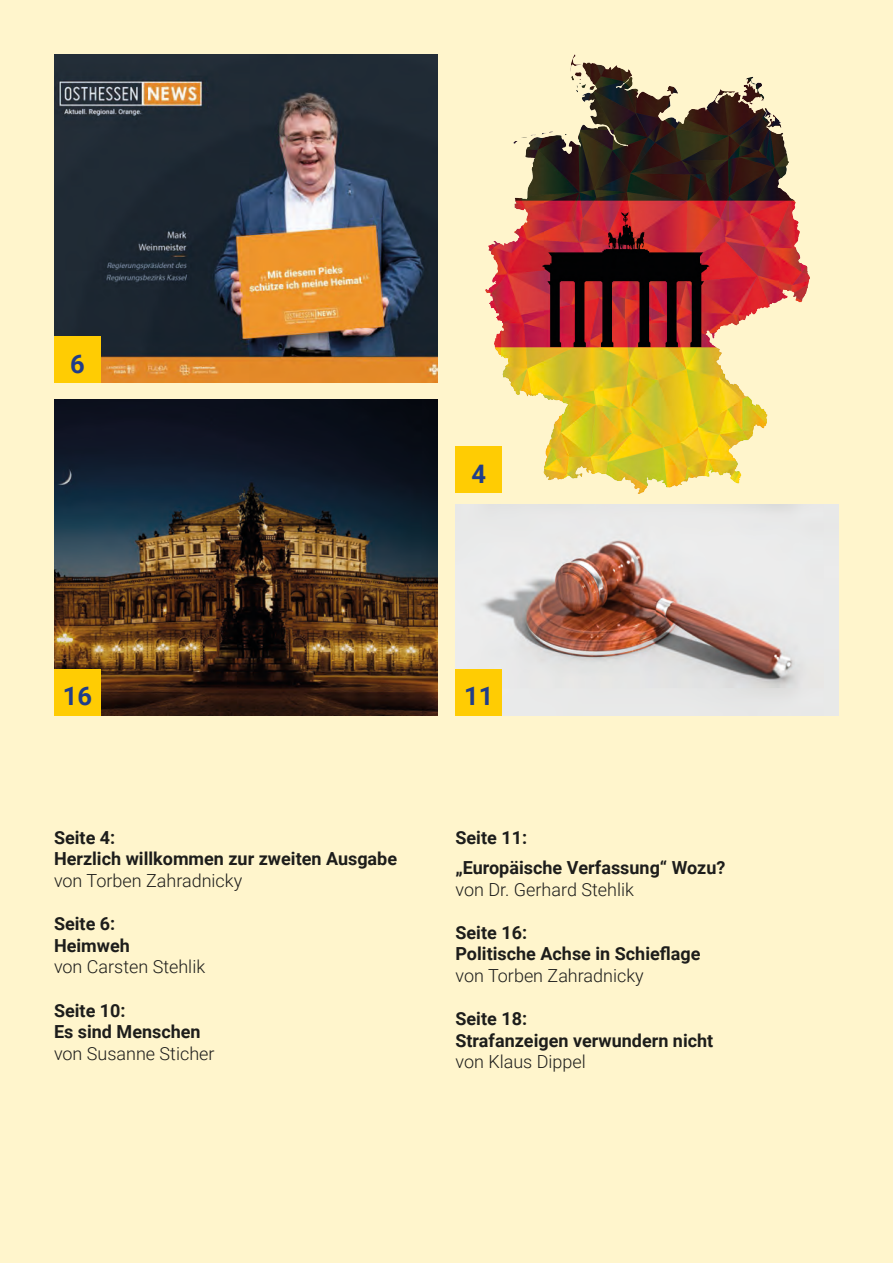
<style>
.page{position:relative;width:893px;height:1263px;background:#fff5cc}
.page>*{position:absolute;margin:0;border:0;box-sizing:border-box;transform-origin:0 0}
.t1{font:700 25.5px "Roboto";color:#203d8a}
.t2{font:700 18px/21.6px "Roboto";color:#1d1d1b}
.t3{font:300 18px "Roboto";color:#1d1d1b}
</style>
<div class="page">
<img style="left:54px;top:54px;width:383px;height:329px">
<img style="left:54px;top:400px;width:383px;height:315px">
<img style="left:485px;top:54px;width:324px;height:439px">
<img style="left:455px;top:505px;width:384px;height:210px">
<div style="left:54px;top:336px;width:47px;height:47px;background:#ffcc03"></div>
<div style="left:54px;top:669px;width:47px;height:46px;background:#ffcc03"></div>
<div style="left:455px;top:669px;width:47px;height:46px;background:#ffcc03"></div>
<div style="left:455px;top:446px;width:47px;height:47px;background:#ffcc03"></div>
<h1 class="t1" style="left:70px;top:346px;width:16px">6</h1>
<h1 class="t1" style="left:472px;top:456px;width:16px">4</h1>
<h1 class="t1" style="left:63px;top:678px;width:31px">16</h1>
<h1 class="t1" style="left:464px;top:678px;width:31px">11</h1>
<p class="t2" style="left:54px;top:826px;width:345px">Seite 4:<br>Herzlich willkommen zur zweiten Ausgabe</p>
<p class="t3" style="left:54px;top:868px;width:190px">von Torben Zahradnicky</p>
<p class="t2" style="left:54px;top:912px;width:77px">Seite 6:<br>Heimweh</p>
<p class="t3" style="left:54px;top:954px;width:153px">von Carsten Stehlik</p>
<p class="t2" style="left:54px;top:999px;width:148px">Seite 10:<br>Es sind Menschen</p>
<p class="t3" style="left:54px;top:1041px;width:162px">von Susanne Sticher</p>
<p class="t2" style="left:455px;top:822px;width:271px;line-height:30.2px">Seite 11:<br>„Europäische Verfassung“ Wozu?</p>
<p class="t3" style="left:455px;top:876px;width:180px">von Dr. Gerhard Stehlik</p>
<p class="t2" style="left:455px;top:921px;width:247px">Seite 16:<br>Politische Achse in Schieflage</p>
<p class="t3" style="left:455px;top:963px;width:190px">von Torben Zahradnicky</p>
<p class="t2" style="left:455px;top:1007px;width:259px">Seite 18:<br>Strafanzeigen verwundern nicht</p>
<p class="t3" style="left:455px;top:1049px;width:132px">von Klaus Dippel</p>
</div>
